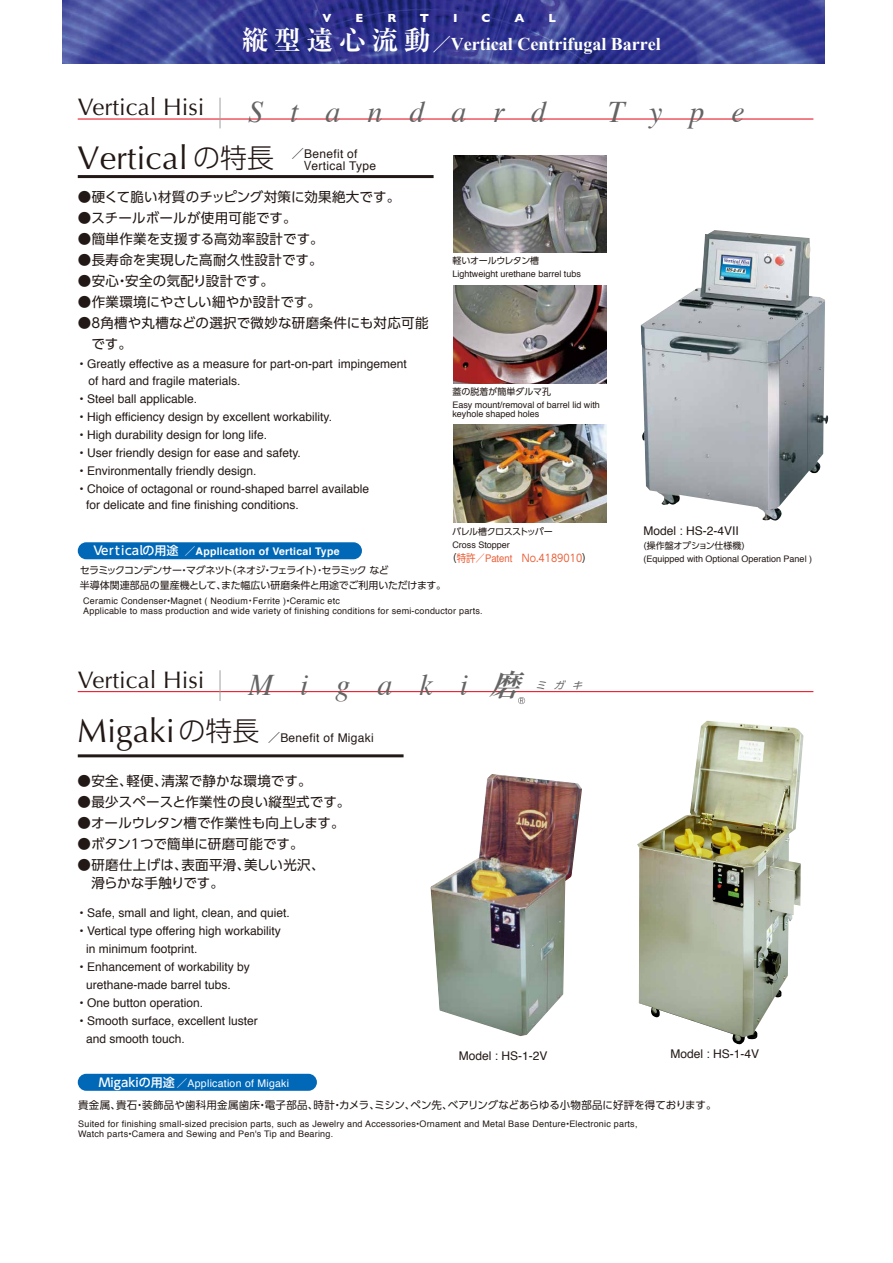
<style>
.page{position:relative;width:893px;height:1263px;background:#fff}
.page>*{position:absolute;margin:0;border:0;box-sizing:border-box;transform-origin:0 0}
.t1{font:33px "Optima";color:#221815}
.t2{font:italic 30px "Times";letter-spacing:.9em;color:#656464}
.t3{font:24px "Optima";color:#221815}
.t4{font:700 18px "Times New Roman";color:#fff}
.t5{font:13.5px/21px "UD Shin Go Pro";letter-spacing:.01em;color:#221815}
.t6{font:12px/18px "Helvetica";color:#221815}
.t7{font:12px/12px "Helvetica";letter-spacing:.025em;color:#221815}
.t8{font:500 12px "UD Shin Go Pro";letter-spacing:-.445em;color:#fff}
.t9{font:500 12px "UD Shin Go Pro";letter-spacing:-.01em;color:#fff}
.t10{font:700 12px "Gill Sans";color:#fff}
.t11{font:10.5px "UD Shin Go Pro";letter-spacing:.005em;color:#221815}
.t12{font:700 10.5px "Helvetica";letter-spacing:.025em;color:#fff}
.t13{font:10.5px "UD Shin Go Pro";color:#eb613b;scale:.9 1}
.t14{font:10.5px "Helvetica";letter-spacing:.025em;color:#fff}
.t15{font:10.05px/15px "UD Shin Go Pro";letter-spacing:-.04em;color:#221815}
.t16{font:italic 9.9px "UD Shin Go Pro";color:#656464}
.t17{font:9px/10.5px "Helvetica";letter-spacing:.025em;color:#221815}
.t18{font:9px/9px "Helvetica";color:#221815}
.t19{font:9px "UD Shin Go Pro";letter-spacing:-.025em;color:#221815}
.t20{font:9px "UD Shin Go Pro";letter-spacing:-.055em;color:#221815}
.t21{font:9px "UD Shin Go Pro";color:#221815}
.s1{font-family:"Ryumin Pro";font-size:27px}
.s2{font-family:"Koz Go Pr 6 N";font-weight:400}
.s3{font-family:"UD Shin Go Pro";font-weight:300;font-size:27px}
.s4{font-family:"Koz Go Pr 6 N"}
.s5{color:#221815}
.s6{font-family:"Helvetica"}
.s7{font-family:"Ryumin Pro";font-weight:700}
</style>
<div class="page">
<img style="left:637px;top:721px;width:166px;height:324px">
<img style="left:641px;top:230px;width:187px;height:291px">
<hr style="left:78px;top:119px;width:735px;height:1px;background:#e60012">
<hr style="left:78px;top:691px;width:735px;height:1px;background:#e60012">
<img style="left:63px;top:0;width:762px;height:63px">
<hr style="left:220px;top:98px;width:1px;height:30px;background:#9fa0a0">
<hr style="left:220px;top:670px;width:1px;height:31px;background:#9fa0a0">
<hr style="left:78px;top:175px;width:356px;height:3px;background:#221815">
<hr style="left:78px;top:754px;width:326px;height:3px;background:#221815">
<div style="left:78px;top:1074px;width:239px;height:17px;background:#0068b7;border-radius:9px"></div>
<div style="left:78px;top:542px;width:284px;height:17px;background:#0068b7;border-radius:9px"></div>
<svg style="left:518px;top:697px;width:7px;height:7px"></svg>
<img style="left:430px;top:774px;width:152px;height:262px">
<img style="left:453px;top:155px;width:153px;height:98px">
<img style="left:453px;top:286px;width:153px;height:97px">
<img style="left:453px;top:425px;width:153px;height:97px">
<p class="t10" style="left:323px;top:8px;width:11px">V</p>
<p class="t10" style="left:356px;top:8px;width:9px">E</p>
<p class="t10" style="left:387px;top:8px;width:10px">R</p>
<p class="t10" style="left:420px;top:8px;width:11px">T</p>
<p class="t10" style="left:453px;top:8px;width:6px">I</p>
<p class="t10" style="left:482px;top:8px;width:10px">C</p>
<p class="t10" style="left:514px;top:8px;width:11px">A</p>
<p class="t10" style="left:548px;top:8px;width:9px">L</p>
<h3 class="t4" style="left:242px;top:32px;width:421px"><span class="s1">縦型遠心流動</span><span class="s2">／</span>Vertical Centrifugal Barrel</h3>
<h3 class="t3" style="left:78px;top:93px;width:128px">Vertical Hisi</h3>
<h2 class="t2" style="left:248px;top:86px;width:299px">Standard</h2>
<h2 class="t2" style="left:608px;top:86px;width:139px">Type</h2>
<h1 class="t1" style="left:78px;top:139px;width:198px">Vertical <span class="s3">の特長</span></h1>
<p class="t5" style="left:78px;top:186px;width:324px">●硬くて脆い材質のチッピング対策に効果絶大です。</p>
<p class="t5" style="left:78px;top:207px;width:220px">●スチールボールが使用可能です。</p>
<p class="t5" style="left:78px;top:228px;width:247px">●簡単作業を支援する高効率設計です。</p>
<p class="t5" style="left:78px;top:249px;width:246px">●長寿命を実現した高耐久性設計です。</p>
<p class="t5" style="left:78px;top:270px;width:198px">●安心・安全の気配り設計です。</p>
<p class="t5" style="left:78px;top:291px;width:245px">●作業環境にやさしい細やか設計です。</p>
<p class="t5" style="left:78px;top:312px;width:352px">●８角槽や丸槽などの選択で微妙な研磨条件にも対応可能　です。</p>
<p class="t7" style="left:292px;top:148px;width:86px"><span class="s4">／</span>Benefit of<span class="s4">　V</span>ertical Type</p>
<p class="t6" style="left:89px;top:356px;width:320px;line-height:16.5px;text-indent:-9px">• Greatly effective as a measure for part-on-part impingement of hard and fragile materials.</p>
<p class="t6" style="left:79px;top:390px;width:119px">• Steel ball applicable.</p>
<p class="t6" style="left:79px;top:408px;width:254px">• High efficiency design by excellent workability.</p>
<p class="t6" style="left:79px;top:426px;width:189px">• High durability design for long life.</p>
<p class="t6" style="left:79px;top:444px;width:223px">• User friendly design for ease and safety.</p>
<p class="t6" style="left:79px;top:462px;width:178px">• Environmentally friendly design.</p>
<p class="t6" style="left:86px;top:481px;width:284px;line-height:16.5px;text-indent:-7px">• Choice of octagonal or round-shaped barrel available for delicate and fine finishing conditions.</p>
<p class="t8" style="left:92px;top:541px;width:88px">Ｖｅｒｔｉｃａｌの用途</p>
<p class="t12" style="left:185px;top:542px;width:156px"><span class="s2">／</span>Application of Vertical Type</p>
<p class="t15" style="left:80px;top:563px;width:368px">セラミックコンデンサー・マグネツト（ネオジ・フェライト）・セラミック など<br>半導体関連部品の量産機として、また幅広い研磨条件と用途でご利用いただけます。</p>
<p class="t19" style="left:452px;top:253px;width:88px">軽いオールウレタン槽</p>
<p class="t18" style="left:452px;top:270px;width:130px">Lightweight urethane barrel tubs</p>
<p class="t21" style="left:452px;top:384px;width:100px">蓋の脱着が簡単ダルマ孔</p>
<p class="t18" style="left:452px;top:400px;width:149px">Easy mount/removal of barrel lid with keyhole shaped holes</p>
<p class="t20" style="left:452px;top:524px;width:102px">バレル槽クロスストッパー</p>
<p class="t13" style="left:447px;top:549px;width:162px"><span class="s5">（</span>特許／<span class="s6">Patent</span>　No.4189010<span class="s5">）</span></p>
<p class="t18" style="left:452px;top:540px;width:59px">Cross Stopper</p>
<p class="t17" style="left:83px;top:596px;width:401px">Ceramic Condenser•Magnet ( Neodium<span class="s4">・</span>Ferrite )•Ceramic etc<br>Applicable to mass production and wide variety of finishing conditions for semi-conductor parts.</p>
<h3 class="t3" style="left:78px;top:665px;width:128px">Vertical Hisi</h3>
<h2 class="t2" style="left:248px;top:659px;width:288px">Migaki<span class="s7">磨</span></h2>
<p class="t16" style="left:535px;top:677px;width:53px">ミガキ</p>
<h1 class="t1" style="left:78px;top:712px;width:183px">Migaki<span class="s3">の特長</span></h1>
<p class="t7" style="left:268px;top:732px;width:107px"><span class="s4">／</span>Benefit of Migaki</p>
<p class="t5" style="left:78px;top:770px;width:235px">●安全、軽便、清潔で静かな環境です。</p>
<p class="t5" style="left:78px;top:791px;width:274px">●最少スペースと作業性の良い縦型式です。</p>
<p class="t5" style="left:78px;top:812px;width:269px">●オールウレタン槽で作業性も向上します。</p>
<p class="t5" style="left:78px;top:833px;width:228px">●ボタン1つで簡単に研磨可能です。</p>
<p class="t5" style="left:78px;top:856px;width:248px;line-height:18px">●研磨仕上げは、表面平滑、美しい光沢、　滑らかな手触りです。</p>
<p class="t6" style="left:79px;top:904px;width:212px">• Safe, small and light, clean, and quiet.</p>
<p class="t6" style="left:86px;top:922px;width:196px;text-indent:-7px">• Vertical type offering high workability in minimum footprint.</p>
<p class="t6" style="left:86px;top:958px;width:165px;text-indent:-7px">• Enhancement of workability by urethane-made barrel tubs.</p>
<p class="t6" style="left:79px;top:994px;width:125px">• One button operation.</p>
<p class="t6" style="left:86px;top:1012px;width:173px;text-indent:-7px">• Smooth surface, excellent luster and smooth touch.</p>
<p class="t6" style="left:643px;top:523px;width:97px">Model : HS-2-4VⅡ</p>
<p class="t19" style="left:643px;top:539px;width:103px">(操作盤オプション仕様機)</p>
<p class="t18" style="left:644px;top:555px;width:170px">(Equipped with Optional Operation Panel )</p>
<p class="t9" style="left:99px;top:1072px;width:77px">Migakiの用途</p>
<p class="t14" style="left:177px;top:1075px;width:114px"><span class="s4">／</span>Application of Migaki</p>
<p class="t6" style="left:459px;top:1047px;width:90px">Model : HS-1-2V</p>
<p class="t6" style="left:671px;top:1045px;width:90px">Model : HS-1-4V</p>
<p class="t11" style="left:78px;top:1097px;width:640px">貴金属、貴石・装飾品や歯科用金属歯床・電子部品、時計・カメラ、ミシン、ペン先、ベアリングなどあらゆる小物部品に好評を得ております。</p>
<p class="t17" style="left:78px;top:1118px;width:561px">Suited for finishing small-sized precision parts, such as Jewelry and Accessories•Ornament and Metal Base Denture•Electronic parts,<br>Watch parts•Camera and Sewing and Pen's Tip and Bearing.</p>
</div>
